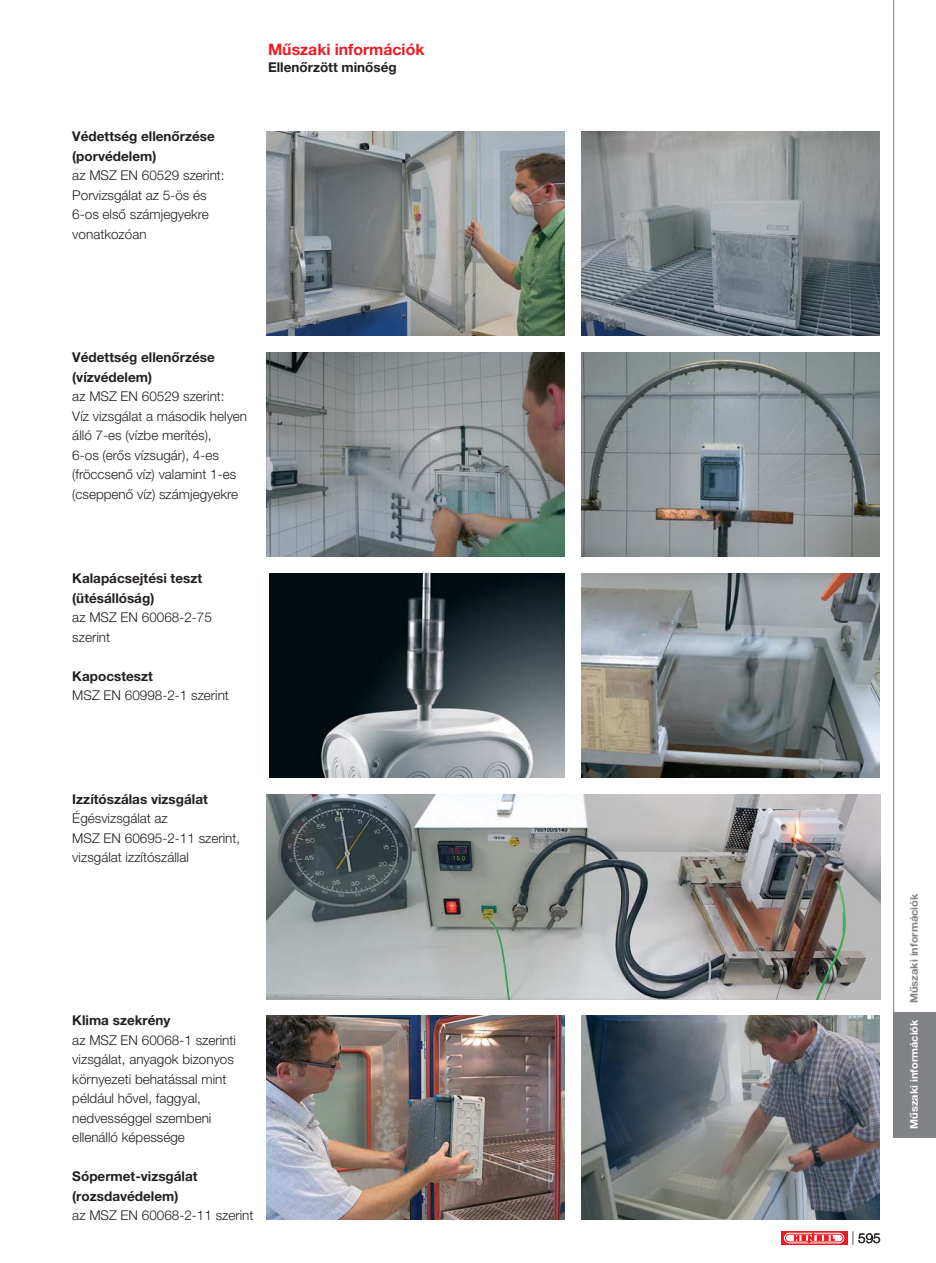
<style>
.page{position:relative;width:936px;height:1263px;background:#fff}
.page>*{position:absolute;margin:0;border:0;box-sizing:border-box;transform-origin:0 0}
.t1{font:700 15.75px "Helvetica Neue LT Pro";color:#ed1c24}
.t2{font:300 13.5px/19.5px "Helvetica Neue LT Pro";color:#231f20}
.t3{font:700 13.5px/19.5px "Helvetica Neue LT Pro";color:#231f20}
.t4{font:700 10.5px "Helvetica Neue LT Pro";color:#808285;scale:1.05 1}
.t5{font:700 10.5px "Helvetica Neue LT Pro";color:#fff;scale:1.05 1}
.s1{color:#939598}
</style>
<div class="page">
<img style="left:266px;top:132px;width:298px;height:204px">
<img style="left:266px;top:353px;width:298px;height:204px">
<img style="left:581px;top:1015px;width:298px;height:204px">
<img style="left:581px;top:132px;width:298px;height:204px">
<img style="left:581px;top:353px;width:298px;height:204px">
<img style="left:581px;top:574px;width:298px;height:204px">
<img style="left:266px;top:1016px;width:298px;height:204px">
<img style="left:269px;top:573px;width:295px;height:204px">
<img style="left:266px;top:794px;width:614px;height:205px">
<svg style="left:781px;top:1231px;width:66px;height:13px"></svg>
<svg style="left:784px;top:1233px;width:60px;height:10px"></svg>
<div style="left:893px;top:1012px;width:42px;height:125px;background:#808285"></div>
<hr style="left:893px;top:0;width:1px;height:1137px;background:#808285">
<p class="t3" style="left:72px;top:129px;width:144px">Védettség ellenőrzése (porvédelem)</p>
<p class="t2" style="left:72px;top:168px;width:154px">az MSZ EN 60529 szerint:<br>Porvizsgálat az 5-ös és<br>6-os első számjegyekre vonatkozóan</p>
<p class="t1" style="left:268px;top:44px;width:158px">Műszaki információk</p>
<p class="t3" style="left:268px;top:59px;width:130px">Ellenőrzött minőség</p>
<p class="t3" style="left:72px;top:349px;width:144px">Védettség ellenőrzése (vízvédelem)</p>
<p class="t2" style="left:72px;top:388px;width:176px">az MSZ EN 60529 szerint:<br>Víz vizsgálat a második helyen álló 7-es (vízbe merítés),<br>6-os (erős vízsugár), 4-es (fröccsenő víz) valamint 1-es (cseppenő víz) számjegyekre</p>
<p class="t3" style="left:72px;top:570px;width:131px">Kalapácsejtési teszt (ütésállóság)</p>
<p class="t2" style="left:72px;top:609px;width:141px">az MSZ EN 60068-2-75 szerint</p>
<p class="t3" style="left:72px;top:668px;width:82px">Kapocsteszt</p>
<p class="t2" style="left:72px;top:687px;width:158px">MSZ EN 60998-2-1 szerint</p>
<p class="t3" style="left:72px;top:791px;width:137px">Izzítószálas vizsgálat</p>
<p class="t2" style="left:72px;top:810px;width:169px">Égésvizsgálat az<br>MSZ EN 60695-2-11 szerint, vizsgálat izzítószállal</p>
<p class="t3" style="left:72px;top:1012px;width:100px">Klima szekrény</p>
<p class="t2" style="left:72px;top:1032px;width:165px">az MSZ EN 60068-1 szerinti vizsgálat, anyagok bizonyos környezeti behatással mint például hővel, faggyal, nedvességgel szembeni ellenálló képessége</p>
<p class="t3" style="left:72px;top:1168px;width:127px">Sópermet-vizsgálat (rozsdavédelem)</p>
<p class="t2" style="left:72px;top:1207px;width:183px">az MSZ EN 60068-2-11 szerint</p>
<p class="t4" style="left:910px;top:1003px;width:106px;rotate:-90deg">Műszaki információk</p>
<p class="t5" style="left:910px;top:1129px;width:106px;rotate:-90deg">Műszaki információk</p>
<p class="t2" style="left:851px;top:1230px;width:31px"><span class="s1">|</span> 595</p>
</div>
